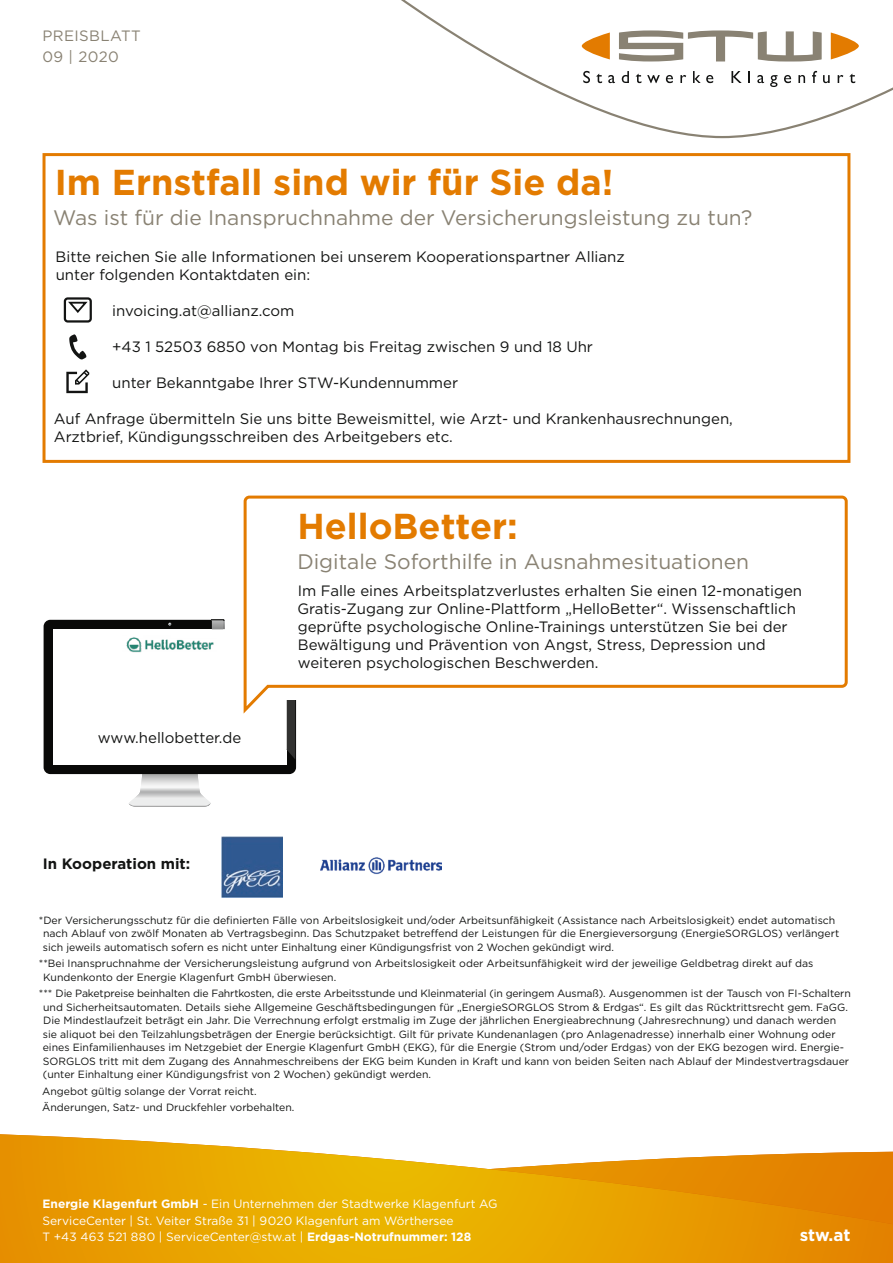
<style>
.page{position:relative;width:893px;height:1263px;background:#fff}
.page>*{position:absolute;margin:0;border:0;box-sizing:border-box;transform-origin:0 0}
.t1{font:700 36px "Gotham";color:#e37b00}
.t2{font:21px "Gotham";color:#898273}
.Titel_H1{font:700 17.1px "Gotham";color:#fff}
.t3{font:15px/18px "Gotham";color:#131413}
.t4{font:15px/21px "Gotham";letter-spacing:.025em;color:#898273}
.t5{font:700 15px "Gotham";color:#131413}
.t6{font:12px/16.5px "Gotham";color:#fff}
.t7{font:10.5px/13.5px "Gotham";color:#131413}
.s1{font-weight:700}
</style>
<div class="page">
<svg style="left:401px;top:0;width:492px;height:139px"></svg>
<svg style="left:582px;top:32px;width:28px;height:27px"></svg>
<svg style="left:831px;top:32px;width:28px;height:27px"></svg>
<svg style="left:619px;top:30px;width:203px;height:32px"></svg>
<svg style="left:583px;top:71px;width:7px;height:12px"></svg>
<svg style="left:596px;top:73px;width:6px;height:10px"></svg>
<svg style="left:608px;top:75px;width:7px;height:8px"></svg>
<svg style="left:622px;top:71px;width:7px;height:12px"></svg>
<svg style="left:636px;top:73px;width:5px;height:10px"></svg>
<svg style="left:647px;top:75px;width:13px;height:8px"></svg>
<svg style="left:666px;top:75px;width:7px;height:8px"></svg>
<svg style="left:680px;top:75px;width:6px;height:8px"></svg>
<svg style="left:693px;top:71px;width:20px;height:12px"></svg>
<svg style="left:731px;top:71px;width:11px;height:12px"></svg>
<svg style="left:748px;top:71px;width:2px;height:12px"></svg>
<svg style="left:757px;top:75px;width:7px;height:8px"></svg>
<svg style="left:770px;top:75px;width:7px;height:12px"></svg>
<svg style="left:784px;top:75px;width:7px;height:8px"></svg>
<svg style="left:798px;top:75px;width:7px;height:8px"></svg>
<svg style="left:812px;top:71px;width:5px;height:12px"></svg>
<svg style="left:823px;top:75px;width:7px;height:8px"></svg>
<svg style="left:838px;top:75px;width:5px;height:8px"></svg>
<svg style="left:849px;top:73px;width:6px;height:10px"></svg>
<svg style="left:0;top:1134px;width:893px;height:129px;background:#ebad25"></svg>
<img style="left:222px;top:837px;width:61px;height:61px">
<img style="left:320px;top:857px;width:121px;height:18px">
<div style="left:43px;top:153px;width:807px;height:310px;border:3px solid #e37b00"></div>
<svg style="left:66px;top:369px;width:23px;height:24px"></svg>
<div style="left:64px;top:297px;width:28px;height:26px;border:2px solid #131413;border-radius:3px"></div>
<svg style="left:68px;top:300px;width:22px;height:14px"></svg>
<svg style="left:69px;top:334px;width:17px;height:26px"></svg>
<img style="left:130px;top:805px;width:79px;height:1px">
<svg style="left:128px;top:774px;width:83px;height:31px"></svg>
<div style="left:44px;top:620px;width:252px;height:154px;background:#090908;border-radius:7px"></div>
<div style="left:53px;top:629px;width:233px;height:135px;background:#fff"></div>
<svg style="left:212px;top:620px;width:83px;height:139px"></svg>
<img style="left:126px;top:636px;width:91px;height:17px">
<div style="left:225px;top:604px;width:88px;height:95px;background:#fff"></div>
<svg style="left:242px;top:495px;width:606px;height:222px"></svg>
<h3 class="t4" style="left:43px;top:25px;width:100px">PREISBLATT<br>09 | 2020</h3>
<p class="t1" style="left:55px;top:158px;width:560px">Im Ernstfall sind wir für Sie da!</p>
<p class="t2" style="left:53px;top:204px;width:701px">Was ist für die Inanspruchnahme der Versicherungsleistung zu tun?</p>
<p class="t3" style="left:56px;top:247px;width:571px">Bitte reichen Sie alle Informationen bei unserem Kooperationspartner Allianz unter folgenden Kontaktdaten ein:</p>
<p class="t3" style="left:112px;top:301px;width:184px">invoicing.at@allianz.com</p>
<p class="t3" style="left:112px;top:337px;width:482px">+43 1 52503 6850 von Montag bis Freitag zwischen 9 und 18 Uhr</p>
<p class="t3" style="left:112px;top:373px;width:347px">unter Bekanntgabe Ihrer STW-Kundennummer</p>
<p class="t3" style="left:54px;top:409px;width:681px">Auf Anfrage übermitteln Sie uns bitte Beweismittel, wie Arzt- und Krankenhausrechnungen,<br>Arztbrief, Kündigungsschreiben des Arbeitgebers etc.</p>
<p class="t3" style="left:98px;top:729px;width:145px">www.hellobetter.de</p>
<p class="t5" style="left:43px;top:853px;width:149px">In Kooperation mit:</p>
<p class="t1" style="left:298px;top:502px;width:222px">HelloBetter:</p>
<p class="t2" style="left:297px;top:548px;width:453px">Digitale Soforthilfe in Ausnahmesituationen</p>
<p class="t3" style="left:297px;top:581px;width:506px">Im Falle eines Arbeitsplatzverlustes erhalten Sie einen 12-monatigen Gratis-Zugang zur Online-Plattform „HelloBetter“. Wissenschaftlich geprüfte psychologische Online-Trainings unterstützen Sie bei der Bewältigung und Prävention von Angst, Stress, Depression und weiteren psychologischen Beschwerden.</p>
<p class="t7" style="left:43px;top:913px;width:798px;text-indent:-4px">*Der Versicherungsschutz für die definierten Fälle von Arbeitslosigkeit und/oder Arbeitsunfähigkeit (Assistance nach Arbeitslosigkeit) endet automatisch nach Ablauf von zwölf Monaten ab Vertragsbeginn. Das Schutzpaket betreffend der Leistungen für die Energieversorgung (EnergieSORGLOS) verlängert sich jeweils automatisch sofern es nicht unter Einhaltung einer Kündigungsfrist von 2 Wochen gekündigt wird.</p>
<p class="t7" style="left:43px;top:956px;width:772px;text-indent:-4px">**Bei Inanspruchnahme der Versicherungsleistung aufgrund von Arbeitslosigkeit oder Arbeitsunfähigkeit wird der jeweilige Geldbetrag direkt auf das<br>Kundenkonto der Energie Klagenfurt GmbH überwiesen.</p>
<p class="t7" style="left:43px;top:986px;width:810px;text-indent:-4px">*** Die Paketpreise beinhalten die Fahrtkosten, die erste Arbeitsstunde und Kleinmaterial (in geringem Ausmaß). Ausgenommen ist der Tausch von FI-Schaltern und Sicherheitsautomaten. Details siehe Allgemeine Geschäftsbedingungen für „EnergieSORGLOS Strom &amp; Erdgas“. Es gilt das Rücktrittsrecht gem. FaGG.<br>Die Mindestlaufzeit beträgt ein Jahr. Die Verrechnung erfolgt erstmalig im Zuge der jährlichen Energieabrechnung (Jahresrechnung) und danach werden sie aliquot bei den Teilzahlungsbeträgen der Energie berücksichtigt. Gilt für private Kundenanlagen (pro Anlagenadresse) innerhalb einer Wohnung oder eines Einfamilienhauses im Netzgebiet der Energie Klagenfurt GmbH (EKG), für die Energie (Strom und/oder Erdgas) von der EKG bezogen wird. Energie-SORGLOS tritt mit dem Zugang des Annahmeschreibens der EKG beim Kunden in Kraft und kann von beiden Seiten nach Ablauf der Mindestvertragsdauer (unter Einhaltung einer Kündigungsfrist von 2 Wochen) gekündigt werden.</p>
<p class="t7" style="left:42px;top:1084px;width:216px">Angebot gültig solange der Vorrat reicht.</p>
<p class="t7" style="left:42px;top:1100px;width:254px">Änderungen, Satz- und Druckfehler vorbehalten.</p>
<p class="t6" style="left:43px;top:1195px;width:457px"><span class="s1">Energie Klagenfurt GmbH</span> - Ein Unternehmen der Stadtwerke Klagenfurt AG<br>ServiceCenter | St. Veiter Straße 31 | 9020 Klagenfurt am Wörthersee<br>T +43 463 521 880 | ServiceCenter@stw.at | <span class="s1">Erdgas-Notrufnummer: 128</span></p>
<p class="Titel_H1" style="left:800px;top:1224px;width:52px">stw.at</p>
</div>
